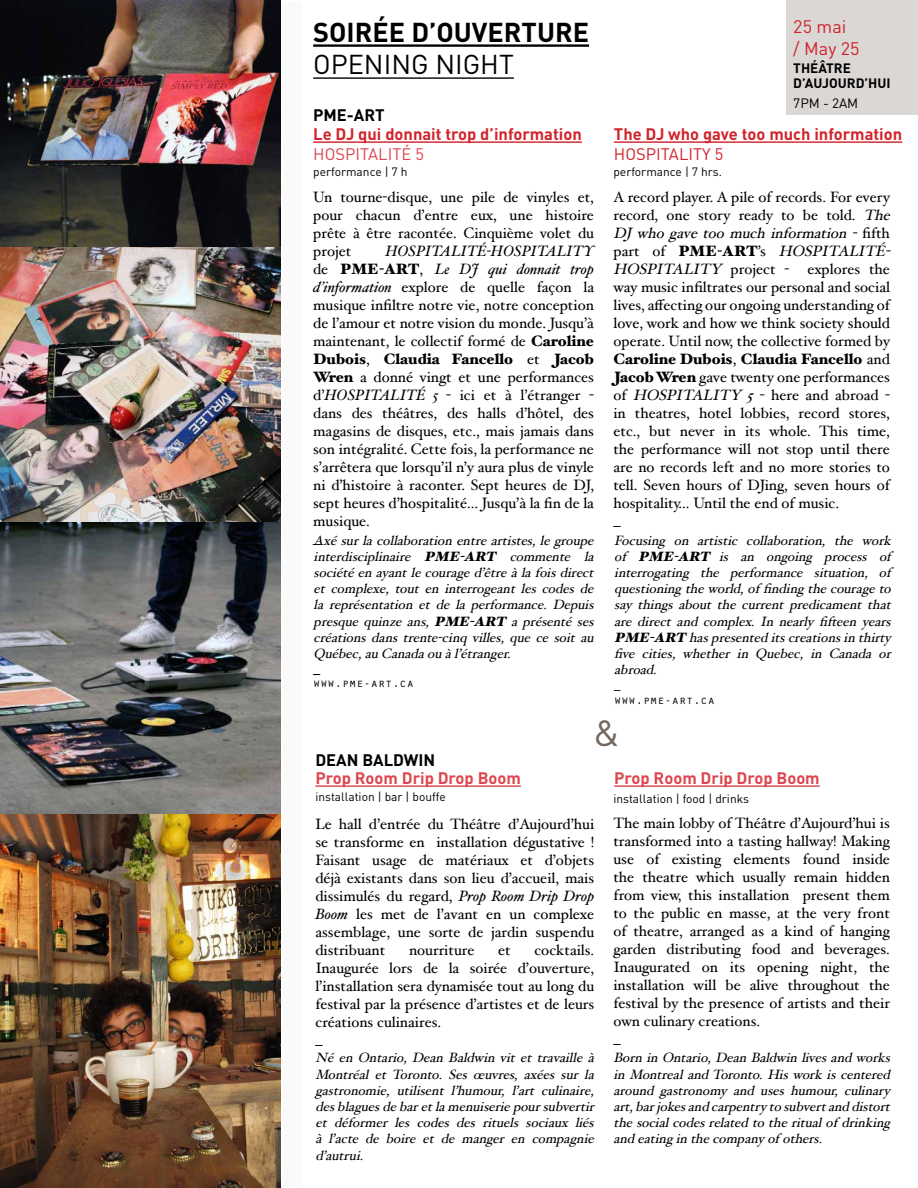
<style>
.page{position:relative;width:918px;height:1188px;background:#fff}
.page>*{position:absolute;margin:0;border:0;box-sizing:border-box;transform-origin:0 0}
.t1{font:36px "DIN";color:#75665d}
.t2{font:700 27px "DIN";color:#000}
.t3{font:27px "DIN";color:#000}
.t4{font:18px/21.6px "DIN";color:#d2232a}
.t5{font:700 16.5px "DIN";color:#d2232a}
.t6{font:700 16.5px "DIN";color:#dc464f}
.t7{font:700 16.5px "DIN";color:#000}
.t8{font:16.5px "DIN";color:#d2232a}
.t9{font:16.5px "DIN";color:#dc464f}
.t10{font:15px/18px "Hoefler Text";color:#000}
.t11{font:italic 13.5px/16.2px "Hoefler Text";color:#000;text-align:justify}
.t12{font:700 13.5px/15px "DIN";color:#000}
.t13{font:13.5px "DIN";color:#000}
.t14{font:italic 900 13.5px "Hoefler Text";color:#000}
.t15{font:12px "DIN";color:#000}
.t16{font:12px "Orator Std";color:#000}
.s1{font-style:italic}
.s2{font-weight:900}
</style>
<div class="page">
<div style="left:786px;top:0;width:132px;height:114px;background:#dbd7d5"></div>
<hr style="left:614px;top:141px;width:288px;height:2px;background:#d2232a">
<img style="left:0;top:247px;width:281px;height:276px">
<img style="left:0;top:523px;width:281px;height:292px">
<img style="left:0;top:0;width:281px;height:247px">
<hr style="left:313px;top:141px;width:269px;height:2px;background:#d2232a">
<hr style="left:315px;top:785px;width:206px;height:2px;background:#dc464f">
<hr style="left:614px;top:785px;width:206px;height:2px;background:#dc464f">
<img style="left:0;top:815px;width:281px;height:373px">
<div style="left:282px;top:1px;width:21px;height:1186px;background:#fafafa"></div>
<hr style="left:313px;top:44px;width:276px;height:3px;background:#000">
<hr style="left:313px;top:77px;width:201px;height:2px;background:#000">
<h2 class="t2" style="left:313px;top:15px;width:277px">SOIRÉE D’OUVERTURE</h2>
<h2 class="t3" style="left:313px;top:48px;width:202px">OPENING NIGHT</h2>
<p class="t7" style="left:313px;top:104px;width:73px">PME-ART</p>
<p class="t5" style="left:313px;top:123px;width:270px">Le DJ qui donnait trop d’information</p>
<p class="t9" style="left:313px;top:143px;width:112px">HOSPITALITÉ 5</p>
<p class="t15" style="left:313px;top:164px;width:96px">performance | 7 h</p>
<p class="t10" style="left:313px;top:188px;width:282px;text-align:justify">Un tourne-disque, une pile de vinyles et, pour chacun d’entre eux, une histoire prête à être racontée. Cinquième volet du projet</p>
<p class="t10" style="left:313px;top:242px;width:282px;text-indent:72px"><span class="s1">HOSPITALITÉ-HOSPITALITY </span>de <span class="s2">PME-ART</span>, <span class="s1">Le DJ qui donnait trop d’information</span> explore de quelle façon la musique infiltre notre vie, notre conception de l’amour et notre vision du monde. Jusqu’à maintenant, le collectif formé de <span class="s2">Caroline Dubois</span>, <span class="s2">Claudia Fancello</span> et <span class="s2">Jacob Wren</span> a donné vingt et une performances d’<span class="s1">HOSPITALITÉ 5</span> - ici et à l’étranger - dans des théâtres, des halls d’hôtel, des magasins de disques, etc., mais jamais dans son intégralité. Cette fois, la performance ne s’arrêtera que lorsqu’il n’y aura plus de vinyle ni d’histoire à raconter. Sept heures de DJ, sept heures d’hospitalité... Jusqu’à la fin de la musique.<br>_</p>
<p class="t11" style="left:314px;top:532px;width:286px">Axésurlacollaborationentreartistes,legroupe interdisciplinaire <span class="s2">PME-ART</span> commente la sociétéenayantlecouraged’êtreàlafoisdirect et complexe, tout en interrogeant les codes de la représentation et de la performance. Depuis presque quinze ans, <span class="s2">PME-ART</span> a présenté ses créations dans trente-cinq villes, que ce soit au Québec,auCanadaouàl’étranger.</p>
<p class="t14" style="left:314px;top:662px;width:13px">_</p>
<p class="t16" style="left:313px;top:675px;width:102px">www.pme-art.ca</p>
<p class="t4" style="left:793px;top:15px;width:68px">25 mai<br>/ May 25</p>
<p class="t12" style="left:793px;top:60px;width:99px">THÉÂTRE<br>D’AUJOURD’HUI</p>
<p class="t13" style="left:793px;top:94px;width:67px">7PM - 2AM</p>
<p class="t5" style="left:614px;top:123px;width:290px">The DJ who gave too much information</p>
<p class="t8" style="left:614px;top:143px;width:111px">HOSPITALITY 5</p>
<p class="t15" style="left:613px;top:164px;width:110px">performance | 7 hrs.</p>
<p class="t10" style="left:613px;top:188px;width:283px">A record player. A pile of records. For every record, one story ready to be told. <span class="s1">The DJ whogavetoomuchinformation-</span>fi ft h part of <span class="s2">PME-ART</span>’s <span class="s1">HOSPITALITÉ-HOSPITALITY</span> project - explores the way music infiltrates our personal and social lives, affecting our ongoing understanding of love, work and how we think society should operate. Until now, the collective formed by <span class="s2">Caroline Dubois</span>, <span class="s2">Claudia Fancello</span> and <span class="s2">Jacob Wren</span> gave twenty one performances of <span class="s1">HOSPITALITY 5</span> - here and abroad - in theatres, hotel lobbies, record stores, etc., but never in its whole. This time, the performance will not stop until there are no records left and no more stories to tell. Seven hours of DJing, seven hours of hospitality... Until the end of music.<br>_</p>
<p class="t11" style="left:614px;top:532px;width:282px;text-align:left">Focusing on artistic collaboration, the work of <span class="s2">PME-ART</span> is an ongoing process of interrogating the performance situation, of questioningtheworld,of findingthecourageto say things about the current predicament that are direct and complex. In nearly fifteen years <span class="s2">PME-ART</span> haspresenteditscreationsinthirty five cities, whether in Quebec, in Canada or abroad.</p>
<p class="t11" style="left:614px;top:678px;width:12px">_</p>
<p class="t16" style="left:614px;top:692px;width:102px">www.pme-art.ca</p>
<h1 class="t1" style="left:594px;top:711px;width:28px">&amp;</h1>
<p class="t7" style="left:315px;top:749px;width:121px">DEAN BALDWIN</p>
<p class="t15" style="left:315px;top:789px;width:132px">installation | bar | bouffe</p>
<p class="t15" style="left:613px;top:791px;width:137px">installation | food | drinks</p>
<p class="t6" style="left:315px;top:767px;width:207px">Prop Room Drip Drop Boom</p>
<p class="t6" style="left:614px;top:767px;width:207px">Prop Room Drip Drop Boom</p>
<p class="t10" style="left:315px;top:814px;width:280px;text-align:justify">Le hall d’entrée du Théâtre d’Aujourd’hui se transforme en installation dégustative !<br>Faisant usage de matériaux et d’objets déjà existants dans son lieu d’accueil, mais dissimulés du regard, <span class="s1">Prop Room Drip Drop Boom</span> les met de l’avant en un complexe assemblage, une sorte de jardin suspendu distribuant</p>
<p class="t10" style="left:315px;top:940px;width:280px;text-indent:219px">cocktails.<br>Inaugurée lors de la soirée d’ouverture, l’installation sera dynamisée tout au long du festival par la présence d’artistes et de leurs créations culinaires.<br>_</p>
<p class="t10" style="left:409px;top:940px;width:67px">nourriture</p>
<p class="t10" style="left:498px;top:940px;width:14px">et</p>
<p class="t10" style="left:613px;top:814px;width:278px">The main lobby of Théâtre d’Aujourd’hui is transformed into a tasting hallway! Making use of existing elements found inside the theatre which usually remain hidden from view, this installation present them to the public en masse, at the very front of theatre, arranged as a kind of hanging garden distributing food and beverages.<br>Inaugurated on its opening night, the installation will be alive throughout the festival by the presence of artists and their own culinary creations.<br>_</p>
<p class="t11" style="left:315px;top:1050px;width:284px">Né en Ontario, Dean Baldwin vit et travaille à Montréal et Toronto. Ses œuvres, axées sur la gastronomie, utilisent l’humour, l’art culinaire, desblaguesdebaretlamenuiseriepoursubvertir et déformer les codes des rituels sociaux liés à l’acte de boire et de manger en compagnie d’autrui.</p>
<p class="t11" style="left:613px;top:1050px;width:282px">BorninOntario,DeanBaldwinlivesandworks inMontrealandToronto.Hisworkiscentered around gastronomy and uses humour, culinary art,barjokesandcarpentrytosubvertanddistort thesocialcodesrelatedtotheritualof drinking andeatinginthecompanyof others.</p>
</div>
